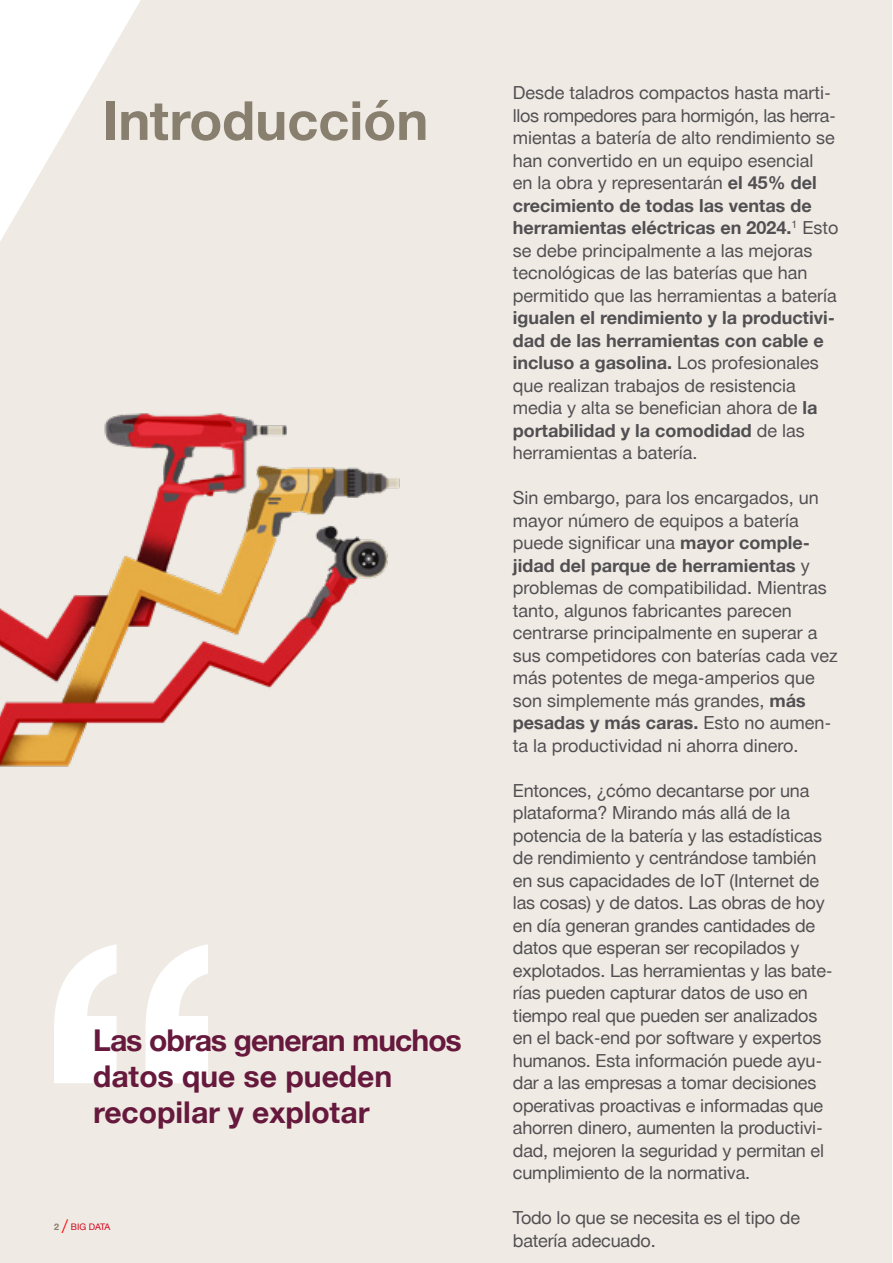
<style>
.page{position:relative;width:893px;height:1263px;background:#efebe4}
.page>*{position:absolute;margin:0;border:0;box-sizing:border-box;transform-origin:0 0}
.t1{font:700 54px "Hilti";color:#887f6e}
.t2{font:700 30px/36px "Hilti";color:#66193c}
.t3{font:18px/22.5px "Hilti";letter-spacing:-.01em;color:#524f53}
.t4{font:700 18px/22.5px "Hilti";color:#524f53}
.t5{font:9px "Hilti";color:#d2051e}
.s1{font-weight:700;color:#887f6e}
.s2{font-size:15px;color:#f00}
.s3{font-weight:700}
.s4{font-weight:400}
</style>
<div class="page">
<svg style="left:54px;top:944px;width:154px;height:139px"></svg>
<img style="left:0;top:413px;width:400px;height:354px">
<svg style="left:0;top:0;width:141px;height:241px"></svg>
<hr style="left:892px;top:0;width:1px;height:1263px;background:#fff">
<h1 class="t1" style="left:102px;top:82px;width:327px">Introducción</h1>
<h2 class="t2" style="left:93px;top:1021px;width:370px">Las obras generan muchos datos que se pueden recopilar y explotar</h2>
<p class="t5" style="left:54px;top:1221px;width:58px"><span class="s1">2</span> <span class="s2">/</span> BIG DATA</p>
<p class="t3" style="left:513px;top:81px;width:327px">Desde taladros compactos hasta marti&shy;llos rompedores para hormigón, las herra&shy;mientas a batería de alto rendimiento se han convertido en un equipo esencial<br>en la obra y representarán <span class="s3">el 45% del crecimiento de todas las ventas de herramientas eléctricas en 2024.</span><sup>1</sup> Esto se debe principalmente a las mejoras tecnológicas de las baterías que han permitido que las herramientas a batería</p>
<p class="t4" style="left:513px;top:306px;width:324px">igualen el rendimiento y la productivi&shy;dad de las herramientas con cable e incluso a gasolina. <span class="s4">Los profesionales que realizan trabajos de resistencia media y alta se benefician ahora de</span> la portabilidad y la comodidad <span class="s4">de las herramientas a batería.</span></p>
<p class="t3" style="left:513px;top:486px;width:327px">Sin embargo, para los encargados, un mayor número de equipos a batería puede significar una <span class="s3">mayor comple&shy;jidad del parque de herramientas</span> y problemas de compatibilidad. Mientras tanto, algunos fabricantes parecen centrarse principalmente en superar a sus competidores con baterías cada vez más potentes de mega-amperios que son simplemente más grandes, <span class="s3">más pesadas y más caras.</span> Esto no aumen&shy;ta la productividad ni ahorra dinero.</p>
<p class="t3" style="left:513px;top:778px;width:322px">Entonces, ¿cómo decantarse por una plataforma? Mirando más allá de la potencia de la batería y las estadísticas de rendimiento y centrándose también en sus capacidades de IoT (Internet de las cosas) y de datos. Las obras de hoy en día generan grandes cantidades de datos que esperan ser recopilados y explotados. Las herramientas y las bate&shy;rías pueden capturar datos de uso en tiempo real que pueden ser analizados en el back-end por software y expertos humanos. Esta información puede ayu&shy;dar a las empresas a tomar decisiones operativas proactivas e informadas que ahorren dinero, aumenten la productivi&shy;dad, mejoren la seguridad y permitan el cumplimiento de la normativa.</p>
<p class="t3" style="left:513px;top:1206px;width:289px">Todo lo que se necesita es el tipo de batería adecuado.</p>
</div>
